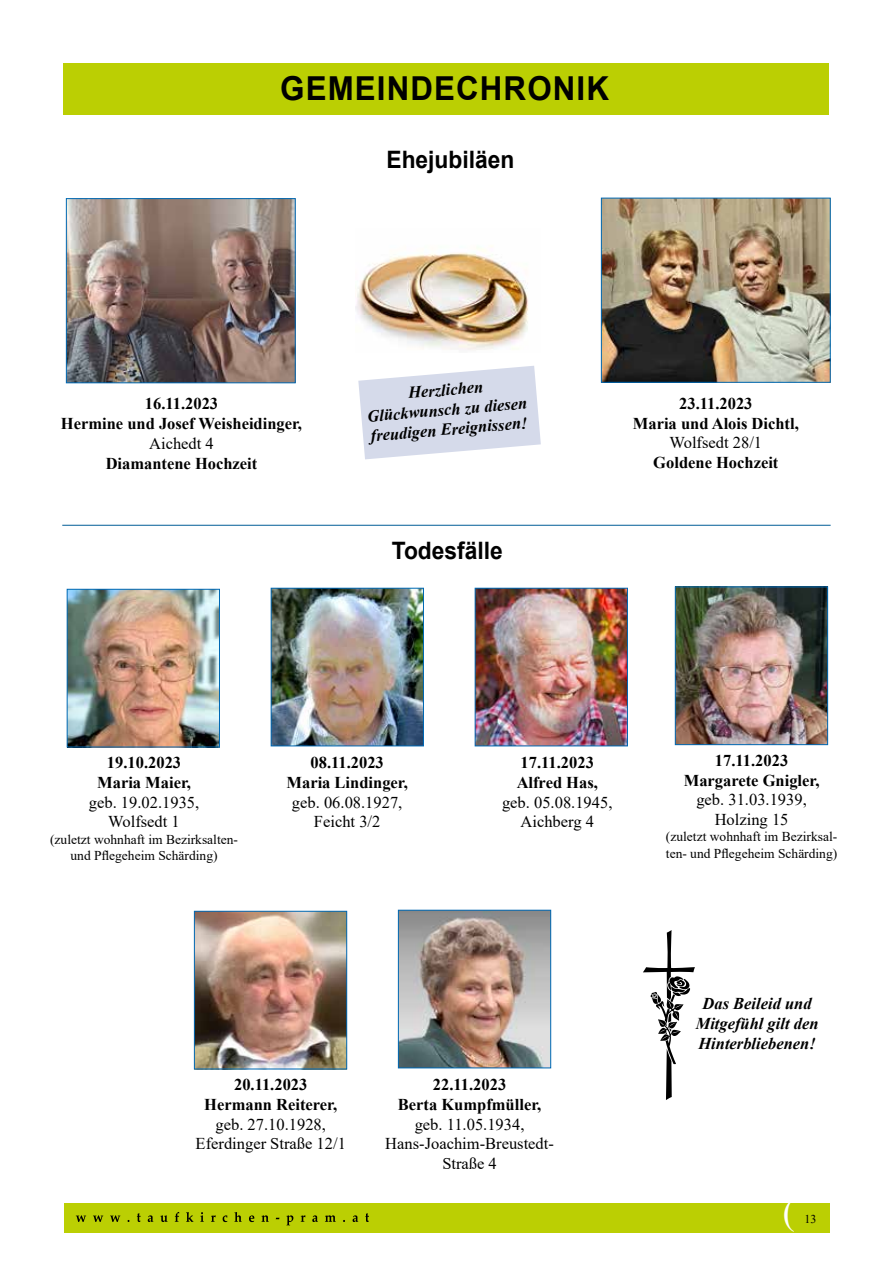
<style>
.page{position:relative;width:893px;height:1263px;background:#fff}
.page>*{position:absolute;margin:0;border:0;box-sizing:border-box;transform-origin:0 0}
.t1{font:700 33px "Arial";letter-spacing:.035em;color:#000;scale:.95 1}
.t2{font:700 24px "Arial";color:#000;scale:.95 1}
.t3{font:700 16.5px/19.8px "Times New Roman";color:#000;text-align:center}
.t4{font:16.5px/19.8px "Times New Roman";color:#000;text-align:center}
.t5{font:italic 700 16.5px/19.8px "Times New Roman";color:#000;text-align:center}
.t6{font:13.5px/16.2px "Times New Roman";color:#000}
.t7{font:12px "Times New Roman";color:#000}
</style>
<div class="page">
<div style="left:64px;top:1203px;width:765px;height:30px;background:#bbcf03"></div>
<svg style="left:76px;top:1212px;width:293px;height:13px"></svg>
<div style="left:64px;top:64px;width:765px;height:51px;background:#bbcf03"></div>
<img style="left:603px;top:200px;width:226px;height:181px">
<div style="left:601px;top:198px;width:230px;height:185px;border:1px solid #0069b4"></div>
<img style="left:68px;top:200px;width:226px;height:181px">
<div style="left:66px;top:198px;width:230px;height:185px;border:1px solid #0069b4"></div>
<img style="left:356px;top:246px;width:173px;height:104px">
<svg style="left:358px;top:366px;width:183px;height:93px"></svg>
<img style="left:69px;top:591px;width:149px;height:154px">
<div style="left:67px;top:589px;width:153px;height:158px;border:1px solid #0069b4"></div>
<img style="left:196px;top:913px;width:149px;height:154px">
<div style="left:194px;top:911px;width:153px;height:158px;border:1px solid #0069b4"></div>
<img style="left:677px;top:588px;width:149px;height:155px">
<div style="left:675px;top:586px;width:153px;height:159px;border:1px solid #0069b4"></div>
<img style="left:273px;top:590px;width:149px;height:154px">
<div style="left:271px;top:588px;width:153px;height:158px;border:1px solid #0069b4"></div>
<img style="left:400px;top:912px;width:149px;height:154px">
<div style="left:398px;top:910px;width:153px;height:158px;border:1px solid #0069b4"></div>
<img style="left:477px;top:590px;width:149px;height:154px">
<div style="left:475px;top:588px;width:153px;height:158px;border:1px solid #0069b4"></div>
<svg style="left:643px;top:930px;width:52px;height:170px"></svg>
<hr style="left:62px;top:525px;width:769px;height:1px;background:#005d96">
<h1 class="t1" style="left:280px;top:65px;width:348px">GEMEINDECHRONIK</h1>
<h2 class="t2" style="left:386px;top:142px;width:136px">Ehejubiläen</h2>
<p class="t3" style="left:61px;top:393px;width:243px">16.11.2023<br>Hermine und Josef Weisheidinger,</p>
<p class="t4" style="left:149px;top:433px;width:66px">Aichedt 4</p>
<p class="t3" style="left:106px;top:453px;width:153px">Diamantene Hochzeit</p>
<p class="t5" style="left:365px;top:386px;width:162px;rotate:-5deg">Herzlichen<br>Glückwunsch zu diesen freudigen Ereignissen!</p>
<h2 class="t2" style="left:392px;top:533px;width:118px">Todesfälle</h2>
<p class="t3" style="left:633px;top:393px;width:167px">23.11.2023<br>Maria und Alois Dichtl,</p>
<p class="t4" style="left:670px;top:432px;width:94px">Wolfsedt 28/1</p>
<p class="t3" style="left:653px;top:452px;width:127px">Goldene Hochzeit</p>
<p class="t3" style="left:97px;top:752px;width:95px">19.10.2023<br>Maria Maier,</p>
<p class="t4" style="left:89px;top:792px;width:112px">geb. 19.02.1935,<br>Wolfsedt 1</p>
<p class="t6" style="left:50px;top:831px;width:189px;text-align:center">(zuletzt wohnhaft im Bezirksalten&shy;und Pflegeheim Schärding)</p>
<p class="t3" style="left:287px;top:752px;width:123px">08.11.2023<br>Maria Lindinger,</p>
<p class="t4" style="left:292px;top:792px;width:112px">geb. 06.08.1927,<br>Feicht 3/2</p>
<p class="t3" style="left:517px;top:752px;width:83px;text-align:left">17.11.2023<br>Alfred Has,</p>
<p class="t4" style="left:502px;top:792px;width:112px">geb. 05.08.1945,<br>Aichberg 4</p>
<p class="t3" style="left:204px;top:1074px;width:134px">20.11.2023<br>Hermann Reiterer,</p>
<p class="t4" style="left:196px;top:1114px;width:152px">geb. 27.10.1928,<br>Eferdinger Straße 12/1</p>
<p class="t3" style="left:398px;top:1074px;width:145px">22.11.2023<br>Berta Kumpfmüller,</p>
<p class="t4" style="left:385px;top:1114px;width:170px">geb. 11.05.1934,<br>Hans-Joachim-Breustedt-<br>Straße 4</p>
<p class="t3" style="left:684px;top:750px;width:137px">17.11.2023<br>Margarete Gnigler,</p>
<p class="t4" style="left:696px;top:789px;width:112px">geb. 31.03.1939,<br>Holzing 15</p>
<p class="t6" style="left:666px;top:828px;width:173px">(zuletzt wohnhaft im Bezirksal&shy;ten- und Pflegeheim Schärding)</p>
<p class="t5" style="left:696px;top:993px;width:124px">Das Beileid und<br>Mitgefühl gilt den<br>Hinterbliebenen!</p>
<p class="t7" style="left:804px;top:1210px;width:13px">13</p>
</div>
